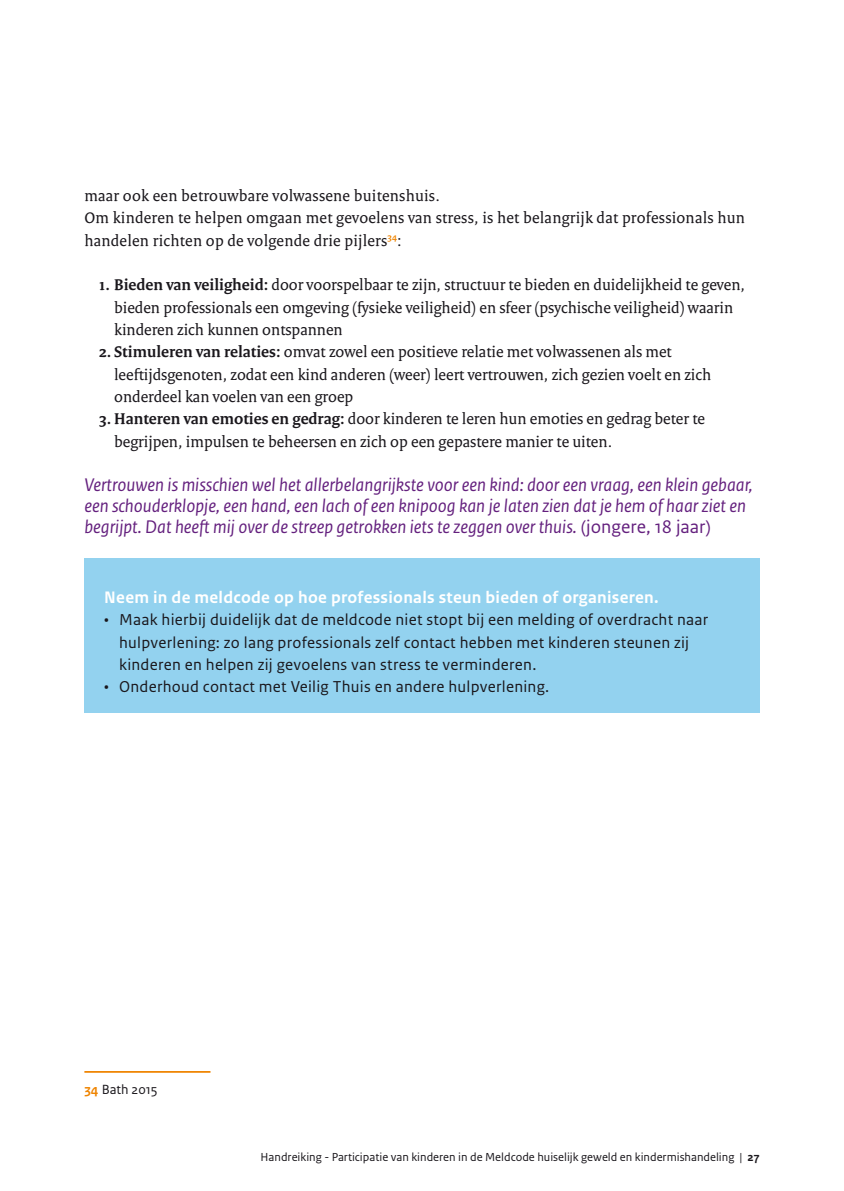
<style>
.page{position:relative;width:844px;height:1191px;background:#fff}
.page>*{position:absolute;margin:0;border:0;box-sizing:border-box;transform-origin:0 0}
.t1{font:italic 19.25px/21px "Rijksoverheid Sans Text";color:#64207e}
.t2{font:700 17.5px "Rijksoverheid Sans Text";letter-spacing:.015em;color:#fff}
.t3{font:16.62px/22.4px "Rijksoverheid Serif";color:#1a171c}
.t4{font:16.62px/22.4px "Rijksoverheid Sans Text";letter-spacing:.015em;color:#1a171c}
.t5{font:14px "Rijksoverheid Sans Text";color:#1a171c}
.t6{font:12.25px "Rijksoverheid Sans Text";color:#1a171c}
.s1{font-weight:700}
.s2{font-style:normal}
.s3{font-weight:700;color:#ef8400}
</style>
<div class="page">
<div style="left:84px;top:558px;width:675px;height:155px;background:#93d2ef"></div>
<hr style="left:84px;top:1071px;width:126px;height:1px;background:#ef8400">
<p class="t3" style="left:84px;top:184px;width:662px">maar ook een betrouwbare volwassene buitenshuis.<br>Om kinderen te helpen omgaan met gevoelens van stress, is het belangrijk dat professionals hun handelen richten op de volgende drie pijlers<sup>34</sup>:</p>
<p class="t3" style="left:114px;top:274px;width:632px;text-indent:-15px"><span class="s1">1. Bieden van veiligheid:</span> door voorspelbaar te zijn, structuur te bieden en duidelijkheid te geven, bieden professionals een omgeving (fysieke veiligheid) en sfeer (psychische veiligheid) waarin kinderen zich kunnen ontspannen</p>
<p class="t3" style="left:114px;top:341px;width:598px;text-indent:-15px"><span class="s1">2. Stimuleren van relaties:</span> omvat zowel een positieve relatie met volwassenen als met leeftijdsgenoten, zodat een kind anderen (weer) leert vertrouwen, zich gezien voelt en zich onderdeel kan voelen van een groep</p>
<p class="t3" style="left:114px;top:407px;width:592px;text-indent:-15px"><span class="s1">3. Hanteren van emoties en gedrag:</span> door kinderen te leren hun emoties en gedrag beter te begrijpen, impulsen te beheersen en zich op een gepastere manier te uiten.</p>
<p class="t1" style="left:84px;top:475px;width:669px">Vertrouwen is misschien wel het allerbelangrijkste voor een kind: door een vraag, een klein gebaar, een schouderklopje, een hand, een lach of een knipoog kan je laten zien dat je hem of haar ziet en begrijpt. Dat heeft mij over de streep getrokken iets te zeggen over thuis. <span class="s2">(jongere, 18 jaar)</span></p>
<p class="t2" style="left:104px;top:587px;width:555px">Neem in de meldcode op hoe professionals steun bieden of organiseren.</p>
<p class="t4" style="left:119px;top:609px;width:590px;text-indent:-15px">• Maak hierbij duidelijk dat de meldcode niet stopt bij een melding of overdracht naar hulpverlening: zo lang professionals zelf contact hebben met kinderen steunen zij kinderen en helpen zij gevoelens van stress te verminderen.</p>
<p class="t4" style="left:104px;top:676px;width:446px">• Onderhoud contact met Veilig Thuis en andere hulpverlening.</p>
<p class="t5" style="left:84px;top:1081px;width:75px"><span class="s3">34</span> Bath 2015</p>
<p class="t6" style="left:260px;top:1150px;width:500px">Handreiking - Participatie van kinderen in de Meldcode huiselijk geweld en kindermishandeling | <span class="s1">27</span></p>
</div>
